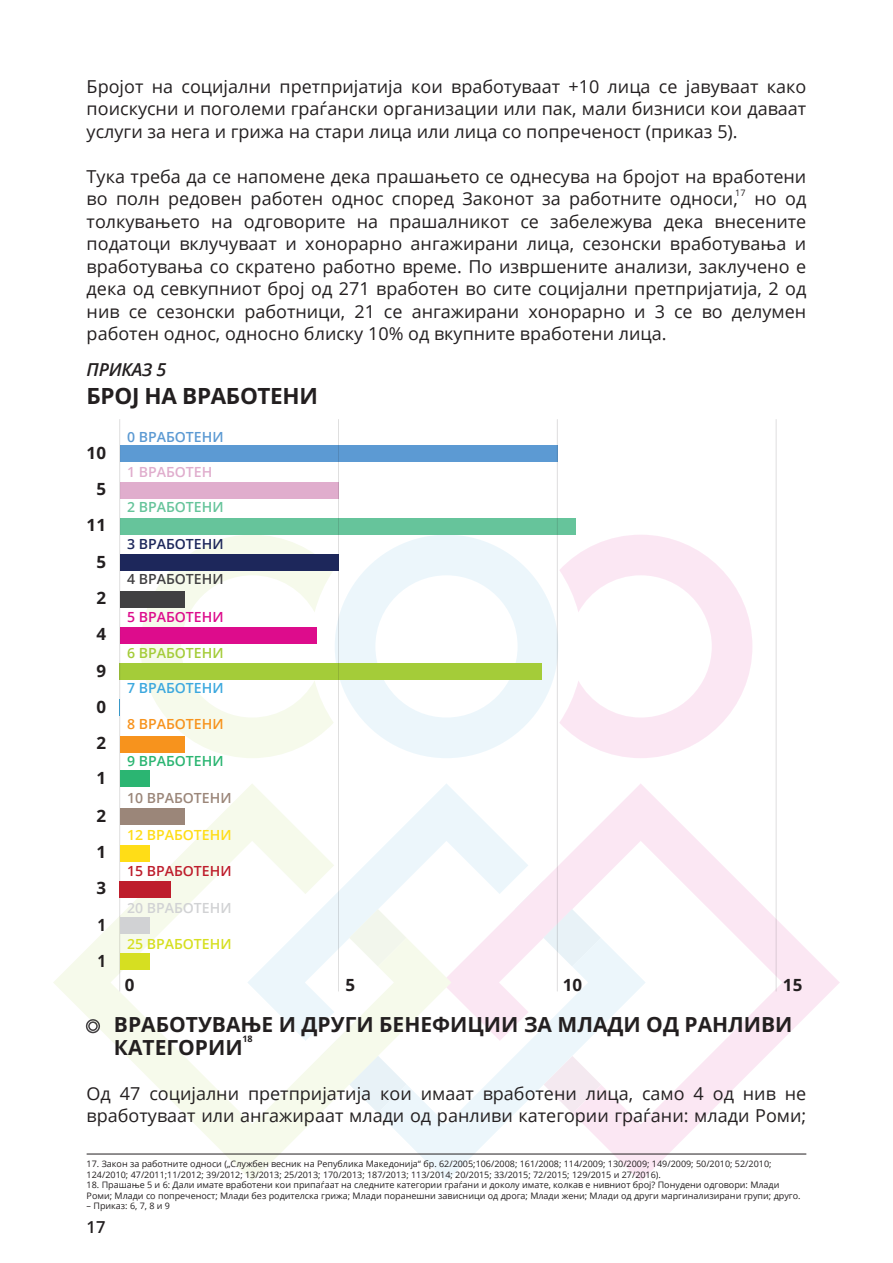
<style>
.page{position:relative;width:893px;height:1263px;background:#fff}
.page>*{position:absolute;margin:0;border:0;box-sizing:border-box;transform-origin:0 0}
.t1{font:700 22.35px "Open Sans";letter-spacing:-.015em;color:#231f20}
.t2{font:700 20.85px/22.5px "Open Sans";color:#231f20}
.t3{font:17.85px/22.5px "Open Sans";color:#231f20;text-align:justify}
.t4{font:italic 600 17.85px "Open Sans";letter-spacing:-.015em;color:#231f20}
.t5{font:700 16.8px/36.3px "Open Sans";color:#231f20;text-align:center}
.t6{font:700 16.8px/36.3px "Open Sans";color:#231f20;scale:.89 1}
.t7{font:600 16.5px "Open Sans";color:#231f20}
.t8{font:600 13.95px "Open Sans";color:#9b8679}
.t9{font:600 13.95px "Open Sans";color:#ffdd17}
.t10{font:600 13.95px "Open Sans";color:#be1d2c}
.t11{font:600 13.95px "Open Sans";color:#d1d2d4}
.t12{font:600 13.95px "Open Sans";color:#d6df21}
.t13{font:600 13.95px "Open Sans";color:#3ca8de}
.t14{font:600 13.95px "Open Sans";color:#a4cc39}
.t15{font:600 13.95px "Open Sans";color:#dd0c8c}
.t16{font:600 13.95px "Open Sans";color:#414042}
.t17{font:600 13.95px "Open Sans";color:#1d275b}
.t18{font:600 13.95px "Open Sans";color:#66c49b}
.t19{font:600 13.95px "Open Sans";color:#5c9ad3}
.t20{font:600 13.95px "Open Sans";color:#f7931d}
.t21{font:600 13.95px "Open Sans";color:#2bb572}
.t22{font:600 13.95px "Open Sans";color:#e0adcd}
.t23{font:8.85px/10.5px "Open Sans";color:#231f20}
.t24{font:700 8.85px "Open Sans";color:#231f20}
</style>
<div class="page">
<svg style="left:451px;top:783px;width:389px;height:398px"></svg>
<svg style="left:544px;top:1056px;width:57px;height:57px"></svg>
<svg style="left:543px;top:909px;width:58px;height:57px"></svg>
<svg style="left:140px;top:535px;width:194px;height:223px"></svg>
<svg style="left:559px;top:535px;width:193px;height:223px"></svg>
<svg style="left:335px;top:535px;width:222px;height:223px"></svg>
<svg style="left:53px;top:783px;width:398px;height:398px"></svg>
<div style="left:120px;top:446px;width:437px;height:16px;background:#5c9ad3"></div>
<div style="left:120px;top:482px;width:219px;height:16px;background:#e0adcd"></div>
<div style="left:120px;top:518px;width:455px;height:17px;background:#66c49b"></div>
<div style="left:120px;top:554px;width:219px;height:17px;background:#1d275b"></div>
<div style="left:120px;top:591px;width:65px;height:16px;background:#414042"></div>
<div style="left:120px;top:627px;width:196px;height:16px;background:#dd0c8c"></div>
<div style="left:120px;top:663px;width:422px;height:17px;background:#a4cc39"></div>
<hr style="left:776px;top:419px;width:1px;height:572px;background:#231f20">
<hr style="left:119px;top:419px;width:1px;height:572px;background:#231f20">
<hr style="left:338px;top:419px;width:1px;height:572px;background:#231f20">
<hr style="left:557px;top:419px;width:1px;height:572px;background:#231f20">
<div style="left:120px;top:736px;width:65px;height:16px;background:#f7931d"></div>
<div style="left:120px;top:771px;width:29px;height:16px;background:#2bb572"></div>
<div style="left:120px;top:808px;width:65px;height:17px;background:#9b8679"></div>
<div style="left:120px;top:845px;width:29px;height:16px;background:#ffdd17"></div>
<div style="left:120px;top:881px;width:51px;height:16px;background:#be1d2c"></div>
<div style="left:120px;top:917px;width:29px;height:17px;background:#d1d2d4"></div>
<div style="left:120px;top:954px;width:29px;height:16px;background:#d6df21"></div>
<svg style="left:85px;top:1018px;width:16px;height:16px"></svg>
<hr style="left:87px;top:1154px;width:719px;height:1px;background:#231f20">
<p class="t3" style="left:87px;top:74px;width:721px">Бројот на социјални претпријатија кои вработуваат +10 лица се јавуваат како поискусни и поголеми граѓански организации или пак, мали бизниси кои даваат услуги за нега и грижа на стари лица или лица со попреченост (приказ 5).</p>
<p class="t3" style="left:87px;top:164px;width:721px">Тука треба да се напомене дека прашањето се однесува на бројот на вработени во полн редовен работен однос според Законот за работните односи, но од толкувањето на одговорите на прашалникот се забележува дека внесените податоци вклучуваат и хонорарно ангажирани лица, сезонски вработувања и вработувања со скратено работно време. По извршените анализи, заклучено е дека од севкупниот број од 271 вработен во сите социјални претпријатија, 2 од нив се сезонски работници, 21 се ангажирани хонорарно и 3 се во делумен работен однос, односно блиску 10% од вкупните вработени лица.</p>
<p class="t23" style="left:735px;top:188px;width:12px">17</p>
<p class="t4" style="left:87px;top:357px;width:81px">ПРИКАЗ 5</p>
<p class="t1" style="left:87px;top:380px;width:233px">БРОЈ НА ВРАБОТЕНИ</p>
<p class="t5" style="left:87px;top:434px;width:21px">10<br>5<br>11<br>5<br>2<br>4<br>9<br>0<br>2</p>
<p class="t5" style="left:96px;top:759px;width:11px">1</p>
<p class="t5" style="left:96px;top:797px;width:11px;text-align:justify">2<br>1<br>3</p>
<p class="t6" style="left:97px;top:906px;width:11px">1<br>1</p>
<p class="t19" style="left:127px;top:428px;width:98px">0 ВРАБОТЕНИ</p>
<p class="t22" style="left:127px;top:462px;width:87px">1 ВРАБОТЕН</p>
<p class="t18" style="left:127px;top:498px;width:98px">2 ВРАБОТЕНИ</p>
<p class="t17" style="left:127px;top:534px;width:98px">3 ВРАБОТЕНИ</p>
<p class="t16" style="left:127px;top:570px;width:98px">4 ВРАБОТЕНИ</p>
<p class="t15" style="left:127px;top:607px;width:98px">5 ВРАБОТЕНИ</p>
<p class="t14" style="left:127px;top:643px;width:98px">6 ВРАБОТЕНИ</p>
<p class="t13" style="left:127px;top:678px;width:98px">7 ВРАБОТЕНИ</p>
<p class="t20" style="left:127px;top:715px;width:98px">8 ВРАБОТЕНИ</p>
<p class="t21" style="left:127px;top:751px;width:98px">9 ВРАБОТЕНИ</p>
<p class="t8" style="left:127px;top:789px;width:106px">10 ВРАБОТЕНИ</p>
<p class="t9" style="left:127px;top:825px;width:106px">12 ВРАБОТЕНИ</p>
<p class="t10" style="left:127px;top:862px;width:106px">15 ВРАБОТЕНИ</p>
<p class="t11" style="left:127px;top:898px;width:106px">20 ВРАБОТЕНИ</p>
<p class="t12" style="left:127px;top:935px;width:106px">25 ВРАБОТЕНИ</p>
<p class="t5" style="left:125px;top:966px;width:11px">0</p>
<p class="t5" style="left:345px;top:966px;width:11px">5</p>
<p class="t5" style="left:563px;top:966px;width:21px">10</p>
<p class="t5" style="left:783px;top:966px;width:21px">15</p>
<p class="t2" style="left:114px;top:1013px;width:680px">ВРАБОТУВАЊЕ И ДРУГИ БЕНЕФИЦИИ ЗА МЛАДИ ОД РАНЛИВИ<br>КАТЕГОРИИ</p>
<p class="t3" style="left:87px;top:1081px;width:721px">Oд 47 социјални претпријатија кои имаат вработени лица, само 4 од нив не вработуваат или ангажираат млади од ранливи категории граѓани: млади Роми;</p>
<p class="t24" style="left:242px;top:1032px;width:12px">18</p>
<p class="t23" style="left:87px;top:1158px;width:686px">17. Закон за работните односи („Службен весник на Република Македонија“ бр. 62/2005;106/2008; 161/2008; 114/2009; 130/2009; 149/2009; 50/2010; 52/2010;<br>124/2010; 47/2011;11/2012; 39/2012; 13/2013; 25/2013; 170/2013; 187/2013; 113/2014; 20/2015; 33/2015; 72/2015; 129/2015 и 27/2016).</p>
<p class="t23" style="left:87px;top:1179px;width:715px">18. Прашање 5 и 6: Дали имате вработени кои припаѓаат на следните категории граѓани и доколу имате, колкав е нивниот број? Понудени одговори: Млади<br>Роми; Млади со попреченост; Млади без родителска грижа; Млади поранешни зависници од дрога; Млади жени; Млади од други маргинализирани групи; друго.</p>
<p class="t23" style="left:87px;top:1200px;width:85px">– Приказ: 6, 7, 8 и 9</p>
<p class="t7" style="left:87px;top:1216px;width:20px">17</p>
</div>
